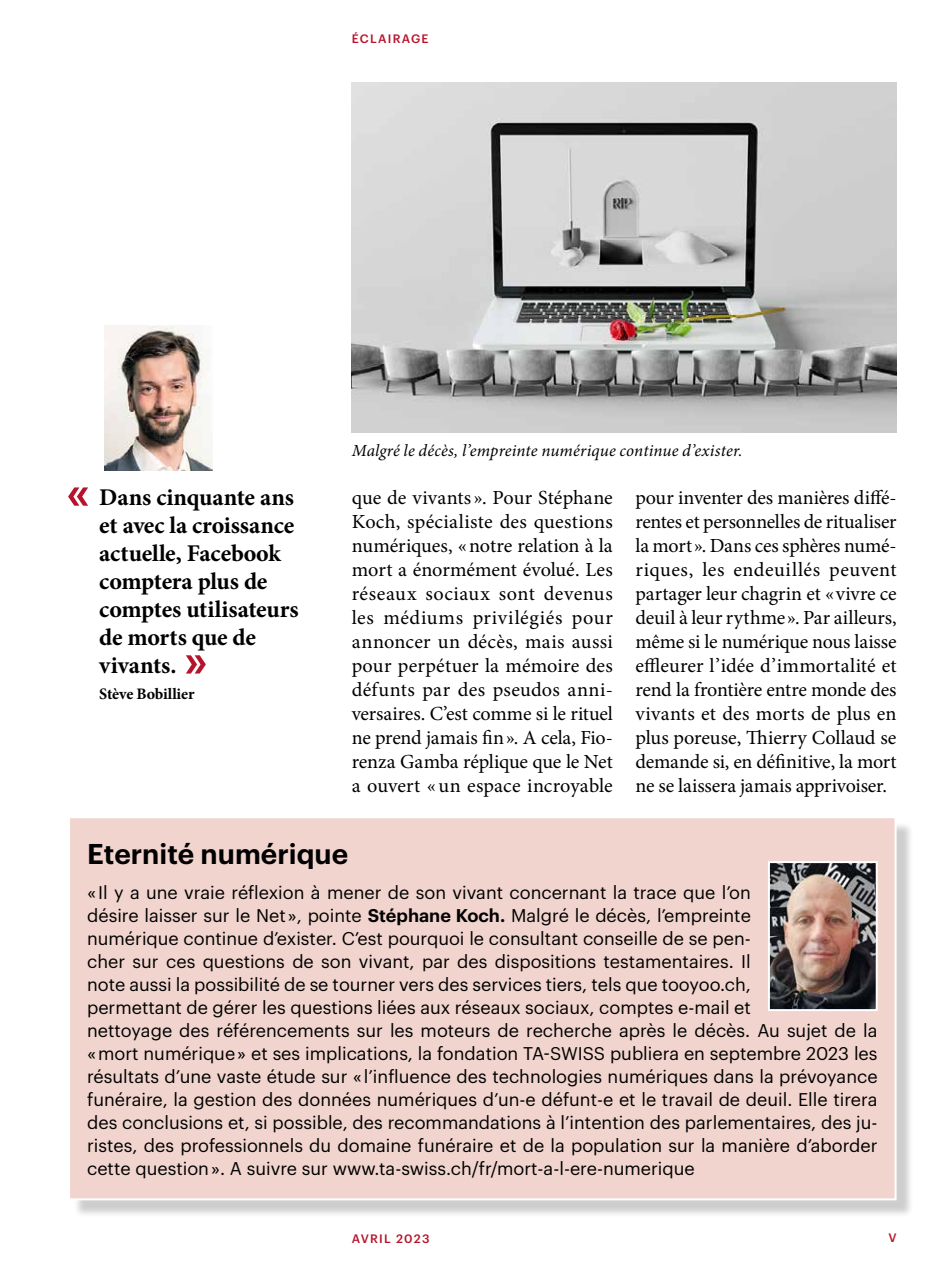
<style>
.page{position:relative;width:942px;height:1276px;background:#fff}
.page>*{position:absolute;margin:0;border:0;box-sizing:border-box;transform-origin:0 0}
.t1{font:600 28px "Graphik";color:#000}
.t2{font:700 24px/28px "Minion Pro";letter-spacing:-.01em;color:#000}
.t3{font:20px/24px "Minion Pro";letter-spacing:-.005em;color:#000;text-align:justify}
.t4{font:18px/23px "Graphik";color:#000}
.t5{font:italic 17px "Minion Pro";letter-spacing:.01em;color:#000}
.t6{font:700 16px "Minion Pro";letter-spacing:-.01em;color:#000}
.t7{font:500 12px "Graphik";letter-spacing:.105em;color:#b7142c}
.s1{font-weight:600}
</style>
<div class="page">
<div style="left:73px;top:821px;width:841px;height:397px;background:#000;opacity:.2"></div>
<div style="left:69px;top:817px;width:826px;height:382px;background:#f0d4cd"></div>
<div style="left:68px;top:816px;width:828px;height:384px;border:2px solid #fff"></div>
<img style="left:351px;top:82px;width:545px;height:350px">
<svg style="left:68px;top:487px;width:20px;height:19px"></svg>
<svg style="left:186px;top:655px;width:20px;height:18px"></svg>
<img style="left:105px;top:326px;width:108px;height:144px">
<img style="left:770px;top:864px;width:104px;height:144px">
<div style="left:767px;top:861px;width:110px;height:150px;border:2px solid #fff"></div>
<p class="t7" style="left:352px;top:30px;width:78px">ÉCLAIRAGE</p>
<h2 class="t2" style="left:99px;top:483px;width:201px">Dans cinquante ans et avec la croissance actuelle, Facebook comptera plus de comptes utilisateurs de morts que de vivants.</h2>
<p class="t6" style="left:99px;top:682px;width:97px">Stève Bobillier</p>
<p class="t5" style="left:351px;top:439px;width:392px">Malgré le décès, l’empreinte numérique continue d’exister.</p>
<p class="t3" style="left:351px;top:486px;width:262px">que de vivants ». Pour Stéphane Koch, spécialiste des questions numériques, «notre relation à la mort a énormément évolué. Les réseaux sociaux sont devenus les médiums privilégiés pour annoncer un décès, mais aussi pour perpétuer la mémoire des défunts par des pseudos anni&shy;versaires. C’est comme si le rituel ne prend jamais fin». A cela, Fio&shy;renza Gamba réplique que le Net a ouvert «un espace incroyable</p>
<p class="t3" style="left:635px;top:486px;width:262px">pour inventer des manières diffé&shy;rentes et personnelles de ritualiser la mort». Dans ces sphères numé&shy;riques, les endeuillés peuvent partager leur chagrin et «vivre ce deuil à leur rythme». Par ailleurs, même si le numérique nous laisse effleurer l’idée d’immortalité et rend la frontière entre monde des vivants et des morts de plus en plus poreuse, Thierry Collaud se demande si, en définitive, la mort ne se laissera jamais apprivoiser.</p>
<h1 class="t1" style="left:87px;top:832px;width:262px">Eternité numérique</h1>
<p class="t4" style="left:87px;top:879px;width:791px">« Il y a une vraie réflexion à mener de son vivant concernant la trace que l’on<br>désire laisser sur le Net », pointe <span class="s1">Stéphane Koch.</span> Malgré le décès, l’empreinte<br>numérique continue d’exister. C’est pourquoi le consultant conseille de se pen-<br>cher sur ces questions de son vivant, par des dispositions testamentaires. Il<br>note aussi la possibilité de se tourner vers des services tiers, tels que tooyoo.ch,<br>permettant de gérer les questions liées aux réseaux sociaux, comptes e-mail et<br>nettoyage des référencements sur les moteurs de recherche après le décès. Au sujet de la « mort numérique » et ses implications, la fondation TA-SWISS publiera en septembre 2023 les résultats d’une vaste étude sur « l’influence des technologies numériques dans la prévoyance funéraire, la gestion des données numériques d’un-e défunt-e et le travail de deuil. Elle tirera des conclusions et, si possible, des recommandations à l’intention des parlementaires, des ju&shy;ristes, des professionnels du domaine funéraire et de la population sur la manière d’aborder cette question ». A suivre sur www.ta-swiss.ch/fr/mort-a-l-ere-numerique</p>
<p class="t7" style="left:352px;top:1229px;width:79px">AVRIL 2023</p>
<p class="t7" style="left:888px;top:1228px;width:10px">V</p>
</div>
